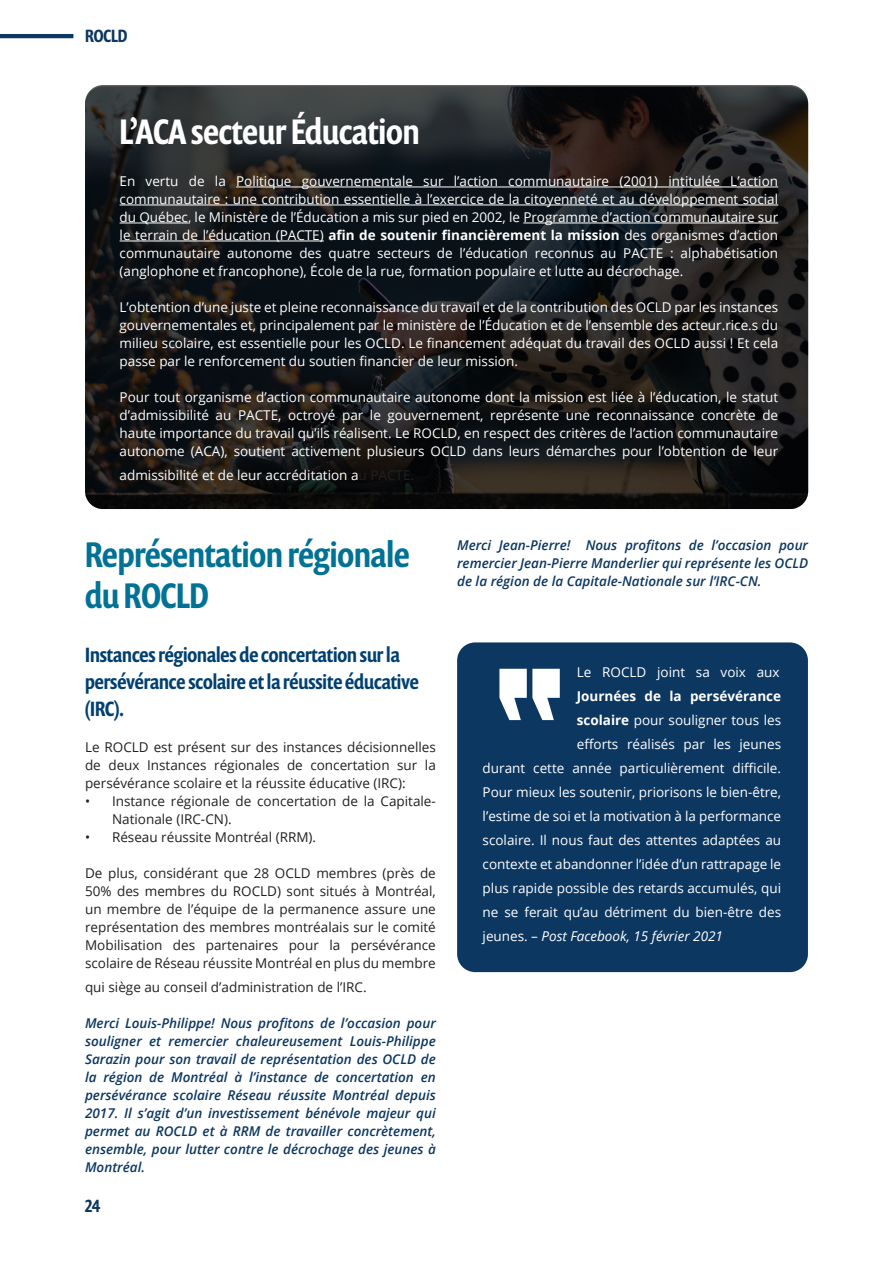
<style>
.page{position:relative;width:893px;height:1263px;background:#fff}
.page>*{position:absolute;margin:0;border:0;box-sizing:border-box;transform-origin:0 0}
.Sub_Title{font:500 36px/40.5px "Prenton RP Cond";color:#007295}
.Sub_Title-2{font:500 36px "Prenton RP Cond";color:#fff}
.Sub_sub_tittle{font:500 21px/27px "Prenton RP Cond";color:#004071}
.t1{font:500 18px "Prenton RP Cond";color:#0c3761}
.body_text{font:13.5px/18px "Open Sans";color:#fff;text-align:justify}
.body_text-2{font:13.5px/18px "Open Sans";color:#231f20;text-align:justify}
.body_text-3{font:italic 600 13.5px/18px "Open Sans";color:#0c3761;text-align:justify}
.body_text-4{font:italic 13.5px "Open Sans";color:#fff}
.body_text-5{font:700 13.5px "Open Sans";color:#fff}
.s1{font-weight:700}
.s2{color:#231f20}
.s3{font-style:normal}
</style>
<div class="page">
<hr style="left:0;top:34px;width:73px;height:4px;background:#0c3761">
<svg style="left:85px;top:85px;width:723px;height:424px;background:#1b1d1e"></svg>
<hr style="left:236px;top:187px;width:542px;height:1px;background:#fff">
<hr style="left:120px;top:205px;width:658px;height:1px;background:#fff">
<hr style="left:120px;top:223px;width:68px;height:1px;background:#fff">
<hr style="left:523px;top:223px;width:255px;height:1px;background:#fff">
<hr style="left:120px;top:241px;width:204px;height:1px;background:#fff">
<div style="left:457px;top:642px;width:351px;height:330px;background:#0c3761;border-radius:18px"></div>
<svg style="left:499px;top:669px;width:61px;height:51px"></svg>
<hr style="left:892px;top:0;width:1px;height:1263px;background:#c7c8ca">
<h3 class="t1" style="left:85px;top:24px;width:44px">ROCLD</h3>
<p class="Sub_Title-2" style="left:120px;top:110px;width:301px">L’ACA secteur Éducation</p>
<p class="body_text" style="left:120px;top:172px;width:660px">En vertu de la Politique gouvernementale sur l’action communautaire (2001) intitulée L’action communautaire : une contribution essentielle à l’exercice de la citoyenneté et au développement social du Québec, le Ministère de l’Éducation a mis sur pied en 2002, le Programme d’action communautaire sur le terrain de l’éducation (PACTE) <span class="s1">afin de soutenir financièrement la mission</span> des organismes d’action communautaire autonome des quatre secteurs de l’éducation reconnus au PACTE : alphabétisation (anglophone et francophone), École de la rue, formation populaire et lutte au décrochage.</p>
<p class="body_text" style="left:120px;top:298px;width:660px">L’obtention d’une juste et pleine reconnaissance du travail et de la contribution des OCLD par les instances gouvernementales et, principalement par le ministère de l’Éducation et de l’ensemble des acteur.rice.s du milieu scolaire, est essentielle pour les OCLD. Le financement adéquat du travail des OCLD aussi ! Et cela passe par le renforcement du soutien financier de leur mission.</p>
<p class="body_text" style="left:120px;top:388px;width:660px">Pour tout organisme d’action communautaire autonome dont la mission est liée à l’éducation, le statut d’admissibilité au PACTE, octroyé par le gouvernement, représente une reconnaissance concrète de haute importance du travail qu’ils réalisent. Le ROCLD, en respect des critères de l’action communautaire autonome (ACA), soutient activement plusieurs OCLD dans leurs démarches pour l’obtention de leur</p>
<p class="body_text" style="left:120px;top:466px;width:296px">admissibilité et de leur accréditation a<span class="s2">u PACTE.</span></p>
<p class="Sub_Title" style="left:85px;top:535px;width:326px">Représentation régionale du ROCLD</p>
<p class="Sub_sub_tittle" style="left:85px;top:641px;width:335px">Instances régionales de concertation sur la persévérance scolaire et la réussite éducative (IRC).</p>
<p class="body_text-2" style="left:85px;top:737px;width:352px">Le ROCLD est présent sur des instances décisionnelles de deux Instances régionales de concertation sur la persévérance scolaire et la réussite éducative (IRC):</p>
<p class="body_text-2" style="left:112px;top:791px;width:325px;text-indent:-27px">• Instance régionale de concertation de la Capitale-<br>Nationale (IRC-CN).</p>
<p class="body_text-2" style="left:85px;top:827px;width:233px">• Réseau réussite Montréal (RRM).</p>
<p class="body_text-2" style="left:85px;top:863px;width:352px">De plus, considérant que 28 OCLD membres (près de 50% des membres du ROCLD) sont situés à Montréal, un membre de l’équipe de la permanence assure une représentation des membres montréalais sur le comité Mobilisation des partenaires pour la persévérance scolaire de Réseau réussite Montréal en plus du membre</p>
<p class="body_text-2" style="left:85px;top:977px;width:283px">qui siège au conseil d’administration de l’IRC.</p>
<p class="body_text-3" style="left:85px;top:1013px;width:352px">Merci Louis-Philippe! Nous profitons de l’occasion pour souligner et remercier chaleureusement Louis-Philippe Sarazin pour son travail de représentation des OCLD de la région de Montréal à l’instance de concertation en persévérance scolaire Réseau réussite Montréal depuis 2017. Il s’agit d’un investissement bénévole majeur qui permet au ROCLD et à RRM de travailler concrètement, ensemble, pour lutter contre le décrochage des jeunes à Montréal.</p>
<h3 class="t1" style="left:85px;top:1195px;width:17px">24</h3>
<p class="body_text-3" style="left:457px;top:536px;width:353px">Merci Jean-Pierre! Nous profitons de l’occasion pour remercier Jean-Pierre Manderlier qui représente les OCLD de la région de la Capitale-Nationale sur l’IRC-CN.</p>
<p class="body_text" style="left:577px;top:662px;width:204px">Le ROCLD joint sa voix aux</p>
<p class="body_text-5" style="left:577px;top:686px;width:206px">Journées de la persévérance</p>
<p class="body_text" style="left:577px;top:710px;width:206px"><span class="s1">scolaire</span> pour souligner tous les</p>
<p class="body_text" style="left:577px;top:734px;width:206px">efforts réalisés par les jeunes</p>
<p class="body_text" style="left:483px;top:758px;width:300px">durant cette année particulièrement difficile.</p>
<p class="body_text" style="left:483px;top:782px;width:300px">Pour mieux les soutenir, priorisons le bien-être,</p>
<p class="body_text" style="left:483px;top:806px;width:300px">l’estime de soi et la motivation à la performance</p>
<p class="body_text" style="left:483px;top:830px;width:300px">scolaire. Il nous faut des attentes adaptées au</p>
<p class="body_text" style="left:483px;top:854px;width:300px">contexte et abandonner l’idée d’un rattrapage le</p>
<p class="body_text" style="left:483px;top:878px;width:300px">plus rapide possible des retards accumulés, qui</p>
<p class="body_text" style="left:483px;top:902px;width:300px">ne se ferait qu’au détriment du bien-être des</p>
<p class="body_text-4" style="left:483px;top:927px;width:242px"><span class="s3">jeunes. –</span> Post Facebook, 15 février 2021</p>
</div>
